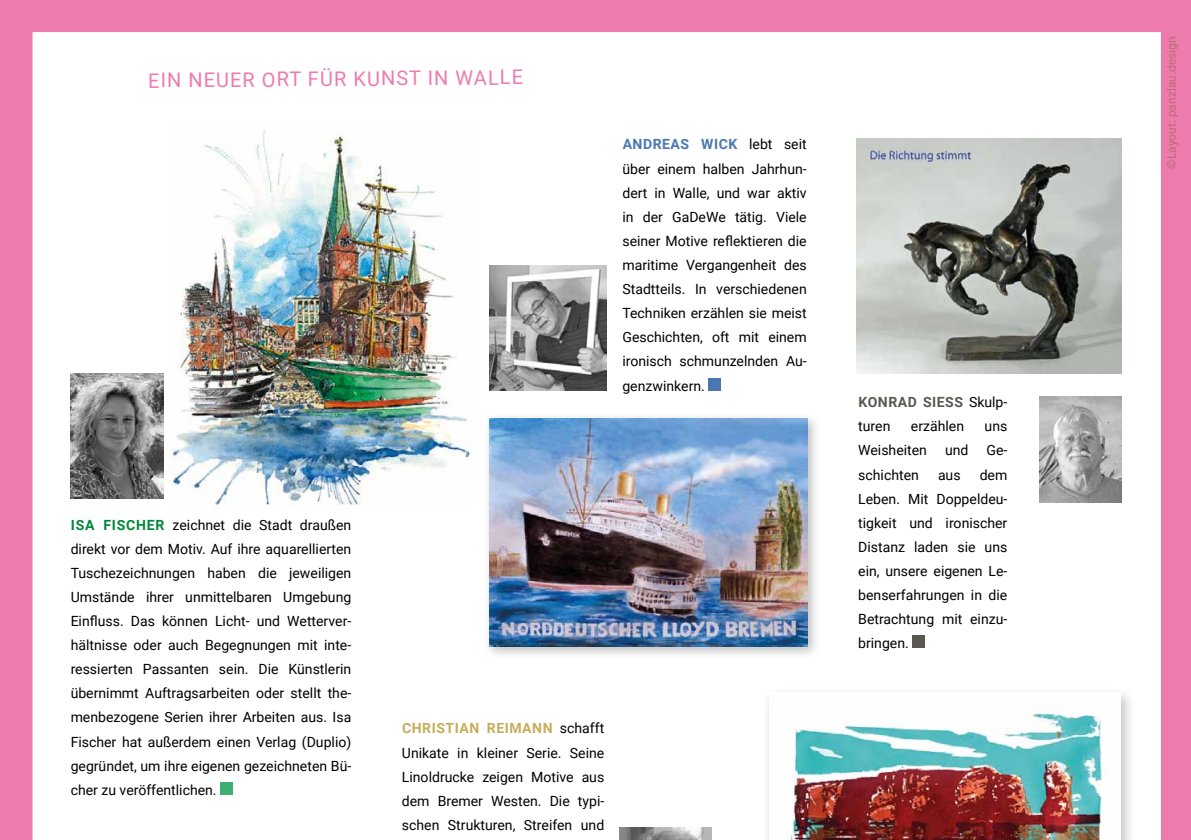
<style>
.page{position:relative;width:1191px;height:840px;background:#fff}
.page>*{position:absolute;margin:0;border:0;box-sizing:border-box;transform-origin:0 0}
.t1{font:20px "Roboto";color:#ee7bae}
.t2{font:14px/24px "Roboto";color:#000;text-align:justify}
.t3{font:700 14px/24px "Roboto";letter-spacing:.035em;color:#595951}
.t4{font:12px "Roboto";color:#b96f6d}
.s1{font-weight:700;color:#4a77b2}
.s2{font-weight:700;color:#00873a}
.s3{font-weight:700;color:#c6ae58}
.s4{font-weight:400;color:#000}
</style>
<div class="page">
<div style="left:0;top:0;width:1191px;height:839px;background:#ee7bae"></div>
<div style="left:33px;top:32px;width:1127px;height:807px;background:#fff"></div>
<img style="left:71px;top:373px;width:92px;height:125px">
<img style="left:489px;top:265px;width:117px;height:125px">
<div style="left:708px;top:377px;width:13px;height:13px;background:#4a77b2"></div>
<img style="left:857px;top:139px;width:264px;height:234px">
<img style="left:1040px;top:396px;width:81px;height:106px">
<div style="left:912px;top:635px;width:13px;height:13px;background:#595951"></div>
<div style="left:220px;top:781px;width:13px;height:13px;background:#3daf73"></div>
<div style="left:483px;top:412px;width:338px;height:247px;background:#000;opacity:.25"></div>
<img style="left:489px;top:418px;width:318px;height:228px">
<div style="left:761px;top:685px;width:375px;height:154px;background:#000;opacity:.25"></div>
<img style="left:769px;top:692px;width:351px;height:147px">
<img style="left:170px;top:120px;width:303px;height:385px">
<img style="left:620px;top:826px;width:91px;height:13px">
<h1 class="t1" style="left:148px;top:68px;width:376px;rotate:-1deg">EIN NEUER ORT FÜR KUNST IN WALLE</h1>
<p class="t2" style="left:622px;top:132px;width:186px"><span class="s1">ANDREAS WICK</span> lebt seit über einem halben Jahrhun&shy;dert in Walle, und war aktiv in der GaDeWe tätig. Viele seiner Motive reflektieren die maritime Vergangenheit des Stadtteils. In verschiedenen Techniken erzählen sie meist Geschichten, oft mit einem ironisch schmunzelnden Au&shy;genzwinkern.</p>
<p class="t2" style="left:71px;top:511px;width:282px"><span class="s2">ISA FISCHER</span> zeichnet die Stadt draußen direkt vor dem Motiv. Auf ihre aquarellierten Tuschezeichnungen haben die jeweiligen Umstände ihrer unmittelbaren Umgebung Einfluss. Das können Licht- und Wetterver&shy;hältnisse oder auch Begegnungen mit inte&shy;ressierten Passanten sein. Die Künstlerin übernimmt Auftragsarbeiten oder stellt the&shy;menbezogene Serien ihrer Arbeiten aus. Isa Fischer hat außerdem einen Verlag (Duplio) gegründet, um ihre eigenen gezeichneten Bü&shy;cher zu veröffentlichen.</p>
<p class="t2" style="left:402px;top:715px;width:204px"><span class="s3">CHRISTIAN REIMANN</span> schafft Unikate in kleiner Serie. Seine Linoldrucke zeigen Motive aus dem Bremer Westen. Die typi&shy;schen Strukturen, Streifen und</p>
<p class="t3" style="left:858px;top:389px;width:151px">KONRAD SIESS <span class="s4">Skulp&shy;turen</span></p>
<p class="t2" style="left:911px;top:413px;width:55px">erzählen</p>
<p class="t2" style="left:984px;top:413px;width:24px">uns</p>
<p class="t2" style="left:858px;top:437px;width:70px">Weisheiten</p>
<p class="t2" style="left:945px;top:437px;width:25px">und</p>
<p class="t2" style="left:986px;top:437px;width:22px">Ge-</p>
<p class="t2" style="left:858px;top:462px;width:62px">schichten</p>
<p class="t2" style="left:938px;top:462px;width:24px">aus</p>
<p class="t2" style="left:858px;top:462px;width:151px;text-indent:121px">dem Leben. Mit Doppeldeu&shy;tigkeit und ironischer Distanz laden sie uns ein, unsere eigenen Le&shy;benserfahrungen in die Betrachtung mit einzu&shy;bringen.</p>
<p class="t4" style="left:1163px;top:169px;width:134px;rotate:-90deg">©Layout: panzlau.design</p>
</div>
